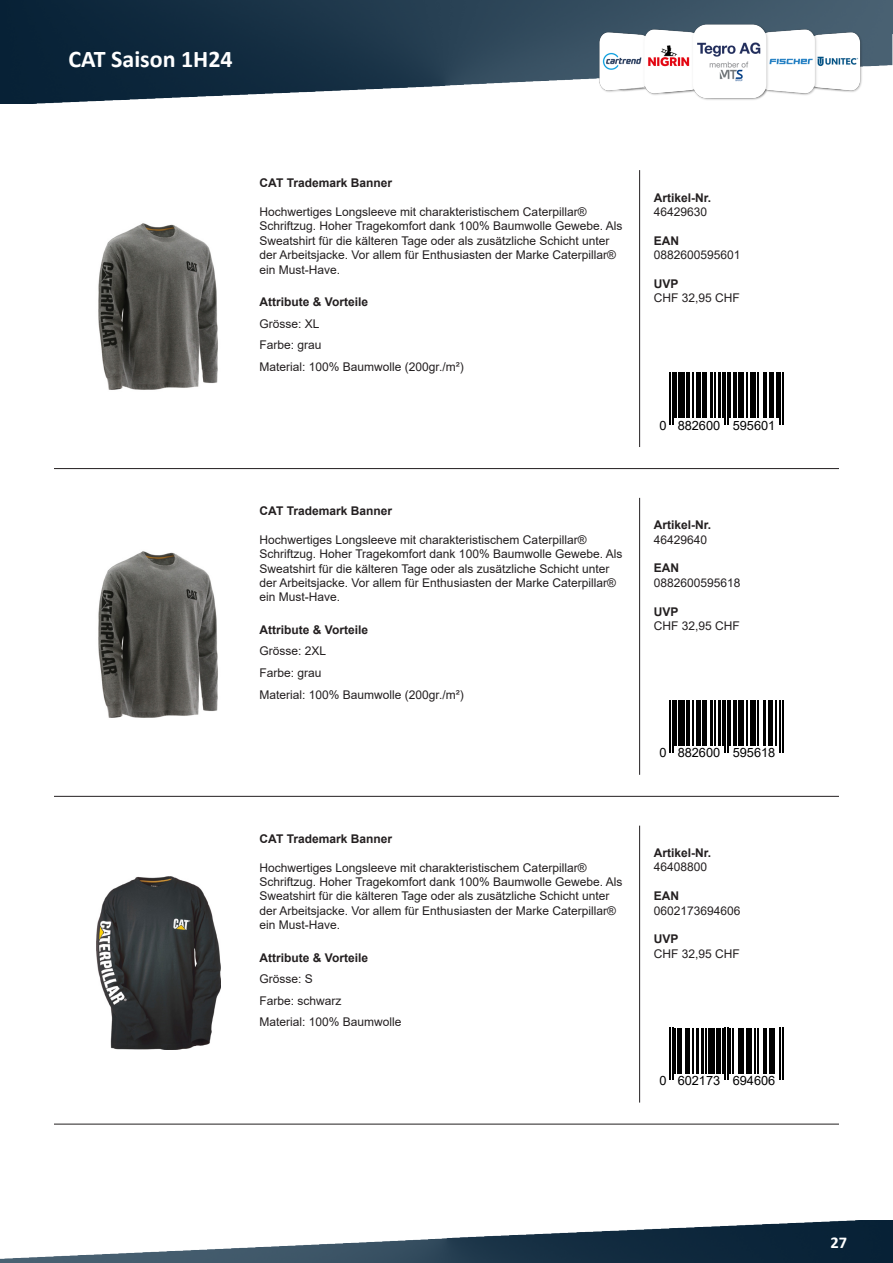
<style>
.page{position:relative;width:893px;height:1263px;background:#fff}
.page>*{position:absolute;margin:0;border:0;box-sizing:border-box;transform-origin:0 0}
.t1{font:700 24px "Calibri";color:#fff}
.t2{font:700 16.5px "Calibri";color:#fff}
.t3{font:12.75px "Arial";color:#000}
.t4{font:12px/14.4px "Arial";color:#231f20}
.t5{font:700 12px "Arial";color:#231f20}
</style>
<div class="page">
<img style="left:0;top:0;width:893px;height:104px">
<img style="left:604px;top:0;width:259px;height:104px">
<img style="left:0;top:1220px;width:893px;height:43px">
<img style="left:597px;top:22px;width:266px;height:79px">
<img style="left:98px;top:223px;width:120px;height:167px">
<hr style="left:639px;top:170px;width:1px;height:277px;background:#231f20">
<hr style="left:54px;top:468px;width:785px;height:1px;background:#231f20">
<svg style="left:669px;top:372px;width:115px;height:53px"></svg>
<hr style="left:670px;top:372px;width:1px;height:52px;background:#000">
<hr style="left:672px;top:372px;width:1px;height:52px;background:#000">
<hr style="left:674px;top:372px;width:3px;height:46px;background:#000">
<hr style="left:678px;top:372px;width:4px;height:46px;background:#000">
<hr style="left:683px;top:372px;width:2px;height:46px;background:#000">
<hr style="left:686px;top:372px;width:4px;height:46px;background:#000">
<hr style="left:692px;top:372px;width:2px;height:46px;background:#000">
<hr style="left:696px;top:372px;width:2px;height:46px;background:#000">
<hr style="left:700px;top:372px;width:1px;height:46px;background:#000">
<div style="left:702px;top:372px;width:5px;height:46px;background:#000"></div>
<hr style="left:710px;top:372px;width:3px;height:46px;background:#000">
<hr style="left:714px;top:372px;width:1px;height:46px;background:#000">
<hr style="left:719px;top:372px;width:2px;height:46px;background:#000">
<hr style="left:722px;top:372px;width:1px;height:46px;background:#000">
<hr style="left:725px;top:372px;width:1px;height:52px;background:#000">
<hr style="left:727px;top:372px;width:1px;height:52px;background:#000">
<hr style="left:729px;top:372px;width:2px;height:46px;background:#000">
<hr style="left:733px;top:372px;width:4px;height:46px;background:#000">
<hr style="left:738px;top:372px;width:3px;height:46px;background:#000">
<hr style="left:743px;top:372px;width:1px;height:46px;background:#000">
<hr style="left:746px;top:372px;width:1px;height:46px;background:#000">
<hr style="left:750px;top:372px;width:3px;height:46px;background:#000">
<hr style="left:755px;top:372px;width:1px;height:46px;background:#000">
<hr style="left:757px;top:372px;width:1px;height:46px;background:#000">
<hr style="left:763px;top:372px;width:4px;height:46px;background:#000">
<hr style="left:769px;top:372px;width:1px;height:46px;background:#000">
<hr style="left:771px;top:372px;width:3px;height:46px;background:#000">
<hr style="left:776px;top:372px;width:3px;height:46px;background:#000">
<hr style="left:780px;top:372px;width:1px;height:52px;background:#000">
<hr style="left:782px;top:372px;width:1px;height:52px;background:#000">
<img style="left:98px;top:551px;width:120px;height:167px">
<hr style="left:639px;top:498px;width:1px;height:277px;background:#231f20">
<hr style="left:54px;top:796px;width:785px;height:1px;background:#231f20">
<svg style="left:669px;top:700px;width:115px;height:53px"></svg>
<hr style="left:670px;top:700px;width:1px;height:52px;background:#000">
<hr style="left:672px;top:700px;width:1px;height:52px;background:#000">
<hr style="left:674px;top:700px;width:3px;height:46px;background:#000">
<hr style="left:678px;top:700px;width:4px;height:46px;background:#000">
<hr style="left:683px;top:700px;width:2px;height:46px;background:#000">
<hr style="left:686px;top:700px;width:4px;height:46px;background:#000">
<hr style="left:692px;top:700px;width:2px;height:46px;background:#000">
<hr style="left:696px;top:700px;width:2px;height:46px;background:#000">
<hr style="left:700px;top:700px;width:1px;height:46px;background:#000">
<div style="left:702px;top:700px;width:5px;height:46px;background:#000"></div>
<hr style="left:710px;top:700px;width:3px;height:46px;background:#000">
<hr style="left:714px;top:700px;width:1px;height:46px;background:#000">
<hr style="left:719px;top:700px;width:2px;height:46px;background:#000">
<hr style="left:722px;top:700px;width:1px;height:46px;background:#000">
<hr style="left:725px;top:700px;width:1px;height:52px;background:#000">
<hr style="left:727px;top:700px;width:1px;height:52px;background:#000">
<hr style="left:729px;top:700px;width:2px;height:46px;background:#000">
<hr style="left:733px;top:700px;width:4px;height:46px;background:#000">
<hr style="left:738px;top:700px;width:3px;height:46px;background:#000">
<hr style="left:743px;top:700px;width:1px;height:46px;background:#000">
<hr style="left:746px;top:700px;width:1px;height:46px;background:#000">
<hr style="left:750px;top:700px;width:3px;height:46px;background:#000">
<hr style="left:755px;top:700px;width:1px;height:46px;background:#000">
<hr style="left:757px;top:700px;width:1px;height:46px;background:#000">
<hr style="left:763px;top:700px;width:2px;height:46px;background:#000">
<hr style="left:768px;top:700px;width:2px;height:46px;background:#000">
<hr style="left:771px;top:700px;width:1px;height:46px;background:#000">
<hr style="left:775px;top:700px;width:1px;height:46px;background:#000">
<hr style="left:780px;top:700px;width:1px;height:52px;background:#000">
<hr style="left:782px;top:700px;width:1px;height:52px;background:#000">
<img style="left:96px;top:877px;width:124px;height:173px">
<hr style="left:639px;top:826px;width:1px;height:276px;background:#231f20">
<hr style="left:54px;top:1124px;width:785px;height:1px;background:#231f20">
<svg style="left:669px;top:1028px;width:115px;height:52px"></svg>
<hr style="left:670px;top:1028px;width:1px;height:52px;background:#000">
<hr style="left:672px;top:1028px;width:1px;height:52px;background:#000">
<hr style="left:674px;top:1028px;width:2px;height:45px;background:#000">
<div style="left:677px;top:1028px;width:5px;height:45px;background:#000"></div>
<hr style="left:685px;top:1028px;width:3px;height:45px;background:#000">
<hr style="left:689px;top:1028px;width:1px;height:45px;background:#000">
<hr style="left:692px;top:1028px;width:2px;height:45px;background:#000">
<hr style="left:696px;top:1028px;width:2px;height:45px;background:#000">
<hr style="left:701px;top:1028px;width:2px;height:45px;background:#000">
<hr style="left:706px;top:1028px;width:1px;height:45px;background:#000">
<hr style="left:708px;top:1028px;width:3px;height:45px;background:#000">
<hr style="left:713px;top:1028px;width:2px;height:45px;background:#000">
<div style="left:716px;top:1028px;width:5px;height:45px;background:#000"></div>
<hr style="left:722px;top:1028px;width:1px;height:45px;background:#000">
<hr style="left:725px;top:1028px;width:1px;height:52px;background:#000">
<hr style="left:727px;top:1028px;width:1px;height:52px;background:#000">
<hr style="left:729px;top:1028px;width:2px;height:45px;background:#000">
<hr style="left:732px;top:1028px;width:1px;height:45px;background:#000">
<hr style="left:738px;top:1028px;width:3px;height:45px;background:#000">
<hr style="left:743px;top:1028px;width:1px;height:45px;background:#000">
<hr style="left:746px;top:1028px;width:1px;height:45px;background:#000">
<hr style="left:749px;top:1028px;width:3px;height:45px;background:#000">
<hr style="left:755px;top:1028px;width:1px;height:45px;background:#000">
<hr style="left:757px;top:1028px;width:1px;height:45px;background:#000">
<hr style="left:763px;top:1028px;width:4px;height:45px;background:#000">
<hr style="left:769px;top:1028px;width:1px;height:45px;background:#000">
<hr style="left:771px;top:1028px;width:2px;height:45px;background:#000">
<hr style="left:774px;top:1028px;width:1px;height:45px;background:#000">
<hr style="left:780px;top:1028px;width:1px;height:52px;background:#000">
<hr style="left:782px;top:1028px;width:1px;height:52px;background:#000">
<h1 class="t1" style="left:68px;top:42px;width:166px">CAT Saison 1H24</h1>
<p class="t5" style="left:260px;top:175px;width:134px">CAT Trademark Banner</p>
<p class="t4" style="left:260px;top:205px;width:364px">Hochwertiges Longsleeve mit charakteristischem Caterpillar® Schriftzug. Hoher Tragekomfort dank 100% Baumwolle Gewebe. Als Sweatshirt für die kälteren Tage oder als zusätzliche Schicht unter der Arbeitsjacke. Vor allem für Enthusiasten der Marke Caterpillar® ein Must-Have.</p>
<p class="t5" style="left:260px;top:293px;width:110px">Attribute &amp; Vorteile</p>
<p class="t4" style="left:260px;top:316px;width:62px">Grösse: XL</p>
<p class="t4" style="left:260px;top:334px;width:206px;line-height:21.6px">Farbe: grau<br>Material: 100% Baumwolle (200gr./m²)</p>
<p class="t5" style="left:260px;top:502px;width:134px">CAT Trademark Banner</p>
<p class="t4" style="left:260px;top:532px;width:364px">Hochwertiges Longsleeve mit charakteristischem Caterpillar® Schriftzug. Hoher Tragekomfort dank 100% Baumwolle Gewebe. Als Sweatshirt für die kälteren Tage oder als zusätzliche Schicht unter der Arbeitsjacke. Vor allem für Enthusiasten der Marke Caterpillar® ein Must-Have.</p>
<p class="t5" style="left:260px;top:621px;width:110px">Attribute &amp; Vorteile</p>
<p class="t4" style="left:260px;top:644px;width:68px">Grösse: 2XL</p>
<p class="t4" style="left:260px;top:662px;width:206px;line-height:21.6px">Farbe: grau<br>Material: 100% Baumwolle (200gr./m²)</p>
<p class="t5" style="left:260px;top:830px;width:134px">CAT Trademark Banner</p>
<p class="t4" style="left:260px;top:860px;width:364px">Hochwertiges Longsleeve mit charakteristischem Caterpillar® Schriftzug. Hoher Tragekomfort dank 100% Baumwolle Gewebe. Als Sweatshirt für die kälteren Tage oder als zusätzliche Schicht unter der Arbeitsjacke. Vor allem für Enthusiasten der Marke Caterpillar® ein Must-Have.</p>
<p class="t5" style="left:260px;top:949px;width:110px">Attribute &amp; Vorteile</p>
<p class="t4" style="left:260px;top:972px;width:55px">Grösse: S</p>
<p class="t4" style="left:260px;top:990px;width:144px;line-height:21.6px">Farbe: schwarz<br>Material: 100% Baumwolle</p>
<p class="t5" style="left:654px;top:189px;width:59px">Artikel-Nr.</p>
<p class="t4" style="left:654px;top:204px;width:55px">46429630</p>
<p class="t5" style="left:654px;top:232px;width:27px">EAN</p>
<p class="t4" style="left:654px;top:248px;width:88px">0882600595601</p>
<p class="t5" style="left:654px;top:275px;width:26px">UVP</p>
<p class="t4" style="left:654px;top:291px;width:88px">CHF 32,95 CHF</p>
<p class="t3" style="left:659px;top:416px;width:117px">0 882600 595601</p>
<p class="t5" style="left:654px;top:517px;width:59px">Artikel-Nr.</p>
<p class="t4" style="left:654px;top:532px;width:55px">46429640</p>
<p class="t5" style="left:654px;top:560px;width:27px">EAN</p>
<p class="t4" style="left:654px;top:575px;width:88px">0882600595618</p>
<p class="t5" style="left:654px;top:603px;width:26px">UVP</p>
<p class="t4" style="left:654px;top:619px;width:88px">CHF 32,95 CHF</p>
<p class="t3" style="left:659px;top:744px;width:117px">0 882600 595618</p>
<p class="t5" style="left:654px;top:844px;width:59px">Artikel-Nr.</p>
<p class="t4" style="left:654px;top:860px;width:55px">46408800</p>
<p class="t5" style="left:654px;top:887px;width:27px">EAN</p>
<p class="t4" style="left:654px;top:903px;width:88px">0602173694606</p>
<p class="t5" style="left:654px;top:931px;width:26px">UVP</p>
<p class="t4" style="left:654px;top:946px;width:88px">CHF 32,95 CHF</p>
<p class="t3" style="left:659px;top:1072px;width:117px">0 602173 694606</p>
<h2 class="t2" style="left:831px;top:1230px;width:18px">27</h2>
</div>
